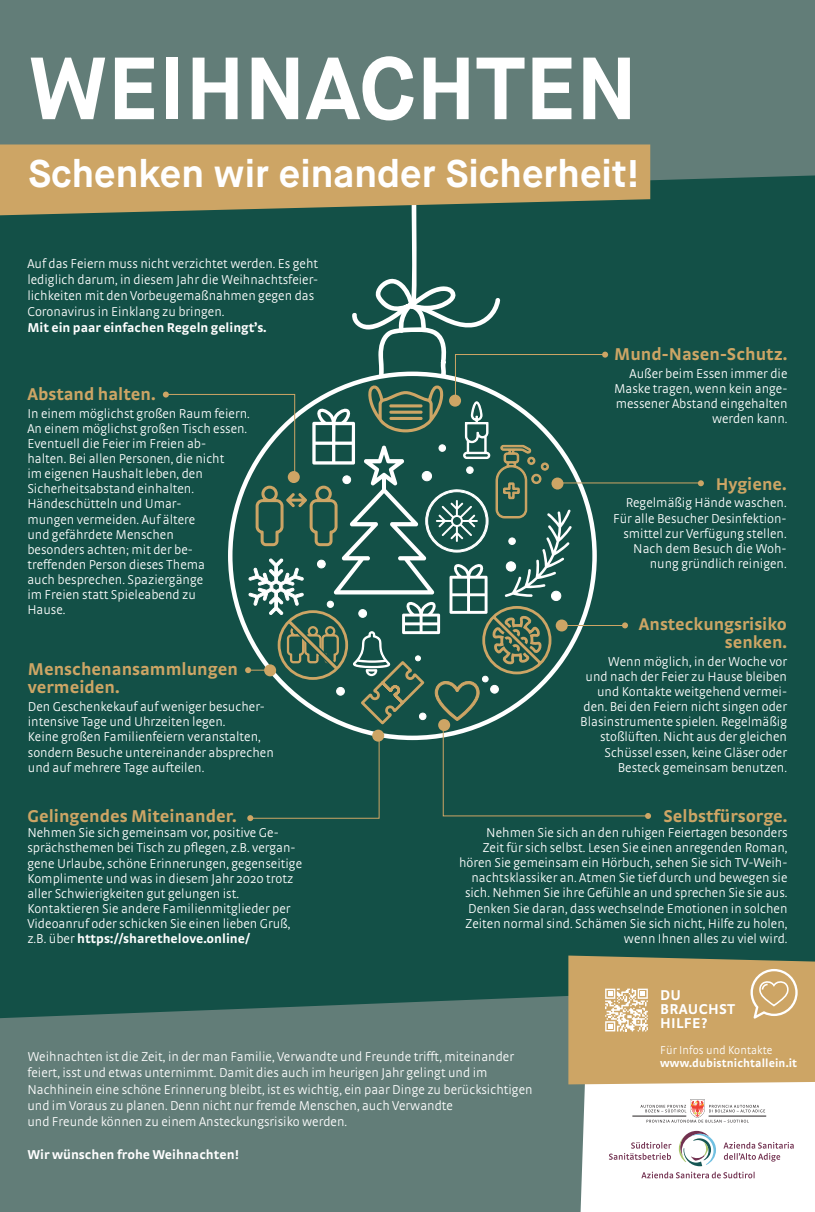
<style>
.page{position:relative;width:815px;height:1212px;background:#fff}
.page>*{position:absolute;margin:0;border:0;box-sizing:border-box;transform-origin:0 0}
.t1{font:700 87.9px "Maison Neue";color:#fff}
.t2{font:700 38.55px "Maison Neue";color:#fff}
.t3{font:700 18px/17.9px "Strada OT";color:#cda565}
.t4{font:700 17.85px/17.9px "Strada OT";color:#cda565;text-align:right}
.t5{font:700 15px/14px "Strada OT";letter-spacing:.02em;color:#fff}
.t6{font:300 13.5px/15.1px "Strada OT";color:#fff}
.t7{font:700 13.5px "Strada OT";color:#fff}
.t8{font:700 12px "Strada OT";letter-spacing:.01em;color:#fff}
.t9{font:300 12px "Strada OT";letter-spacing:.01em;color:#fff}
.s1{font-weight:700}
</style>
<div class="page">
<div style="left:0;top:199px;width:814px;height:796px;background:#135047"></div>
<hr style="left:708px;top:1116px;width:58px;height:1px;background:#231f20">
<hr style="left:632px;top:1116px;width:54px;height:1px;background:#231f20">
<svg style="left:609px;top:1131px;width:184px;height:47px"></svg>
<svg style="left:640px;top:1099px;width:124px;height:23px"></svg>
<svg style="left:697px;top:480px;width:6px;height:6px"></svg>
<hr style="left:556px;top:483px;width:144px;height:1px;background:#cda565">
<svg style="left:163px;top:215px;width:487px;height:606px;background:#265d52"></svg>
<div style="left:0;top:995px;width:587px;height:217px;background:#627d78"></div>
<svg style="left:568px;top:955px;width:246px;height:129px;background:#caa76c"></svg>
<div style="left:0;top:0;width:814px;height:199px;background:#627d78"></div>
<svg style="left:0;top:144px;width:650px;height:71px;background:#b89b62"></svg>
<h1 class="t1" style="left:28px;top:33px;width:610px">WEIHNACHTEN</h1>
<h2 class="t2" style="left:28px;top:149px;width:612px">Schenken wir einander Sicherheit!</h2>
<p class="t6" style="left:27px;top:255px;width:292px;line-height:16.2px">Auf das Feiern muss nicht verzichtet werden. Es geht lediglich darum, in diesem Jahr die Weihnachtsfeier&shy;lichkeiten mit den Vorbeugemaßnahmen gegen das Coronavirus in Einklang zu bringen.</p>
<p class="t7" style="left:27px;top:320px;width:241px">Mit ein paar einfachen Regeln gelingt’s.</p>
<h3 class="t3" style="left:27px;top:385px;width:130px">Abstand halten.</h3>
<p class="t6" style="left:27px;top:406px;width:224px">In einem möglichst großen Raum feiern.<br>An einem möglichst großen Tisch essen.<br>Eventuell die Feier im Freien ab-<br>halten. Bei allen Personen, die nicht<br>im eigenen Haushalt leben, den<br>Sicherheitsabstand einhalten.<br>Händeschütteln und Umar-<br>mungen vermeiden. Auf ältere<br>und gefährdete Menschen<br>besonders achten; mit der be&shy;treffenden Person dieses Thema<br>auch besprechen. Spaziergänge<br>im Freien statt Spieleabend zu<br>Hause.</p>
<h3 class="t3" style="left:28px;top:660px;width:211px">Menschenansammlungen vermeiden.</h3>
<p class="t6" style="left:28px;top:699px;width:247px">Den Geschenkekauf auf weniger besucher&shy;intensive Tage und Uhrzeiten legen.<br>Keine großen Familienfeiern veranstalten, sondern Besuche untereinander absprechen und auf mehrere Tage aufteilen.</p>
<h3 class="t3" style="left:27px;top:807px;width:211px">Gelingendes Miteinander.</h3>
<p class="t6" style="left:27px;top:825px;width:276px">Nehmen Sie sich gemeinsam vor, positive Ge&shy;sprächsthemen bei Tisch zu pflegen, z.B. vergan&shy;gene Urlaube, schöne Erinnerungen, gegenseitige Komplimente und was in diesem Jahr 2020 trotz aller Schwierigkeiten gut gelungen ist.<br>Kontaktieren Sie andere Familienmitglieder per Videoanruf oder schicken Sie einen lieben Gruß, z.B. über <span class="s1">https://sharethelove.online/</span></p>
<h3 class="t3" style="left:614px;top:345px;width:175px">Mund-Nasen-Schutz.</h3>
<p class="t6" style="left:614px;top:366px;width:175px;text-align:right">Außer beim Essen immer die<br>Maske tragen, wenn kein ange&shy;messener Abstand eingehalten werden kann.</p>
<h3 class="t4" style="left:715px;top:475px;width:72px">Hygiene.</h3>
<p class="t6" style="left:613px;top:496px;width:175px;text-align:right">Regelmäßig Hände waschen.<br>Für alle Besucher Desinfektion&shy;smittel zur Verfügung stellen.<br>Nach dem Besuch die Woh&shy;nung gründlich reinigen.</p>
<h3 class="t4" style="left:638px;top:615px;width:150px">Ansteckungsrisiko senken.</h3>
<p class="t6" style="left:580px;top:654px;width:208px;text-align:right">Wenn möglich, in der Woche vor<br>und nach der Feier zu Hause bleiben und Kontakte weitgehend vermei&shy;den. Bei den Feiern nicht singen oder Blasinstrumente spielen. Regelmäßig stoßlüften. Nicht aus der gleichen Schüssel essen, keine Gläser oder Besteck gemeinsam benutzen.</p>
<h3 class="t3" style="left:663px;top:807px;width:125px">Selbstfürsorge.</h3>
<p class="t6" style="left:459px;top:825px;width:330px;text-align:right">Nehmen Sie sich an den ruhigen Feiertagen besonders<br>Zeit für sich selbst. Lesen Sie einen anregenden Roman, hören Sie gemeinsam ein Hörbuch, sehen Sie sich TV-Weih&shy;nachtsklassiker an. Atmen Sie tief durch und bewegen sie sich. Nehmen Sie ihre Gefühle an und sprechen Sie sie aus.<br>Denken Sie daran, dass wechselnde Emotionen in solchen Zeiten normal sind. Schämen Sie sich nicht, Hilfe zu holen, wenn Ihnen alles zu viel wird.</p>
<p class="t6" style="left:27px;top:1049px;width:506px;line-height:16.2px">Weihnachten ist die Zeit, in der man Familie, Verwandte und Freunde trifft, miteinander feiert, isst und etwas unternimmt. Damit dies auch im heurigen Jahr gelingt und im Nachhinein eine schöne Erinnerung bleibt, ist es wichtig, ein paar Dinge zu berücksichtigen und im Voraus zu planen. Denn nicht nur fremde Menschen, auch Verwandte<br>und Freunde können zu einem Ansteckungsrisiko werden.</p>
<p class="t7" style="left:27px;top:1146px;width:213px">Wir wünschen frohe Weihnachten!</p>
<p class="t5" style="left:660px;top:988px;width:76px">DU<br>BRAUCHST<br>HILFE?</p>
<p class="t9" style="left:660px;top:1043px;width:114px">Für Infos und Kontakte</p>
<p class="t8" style="left:660px;top:1055px;width:138px">www.dubistnichtallein.it</p>
</div>
